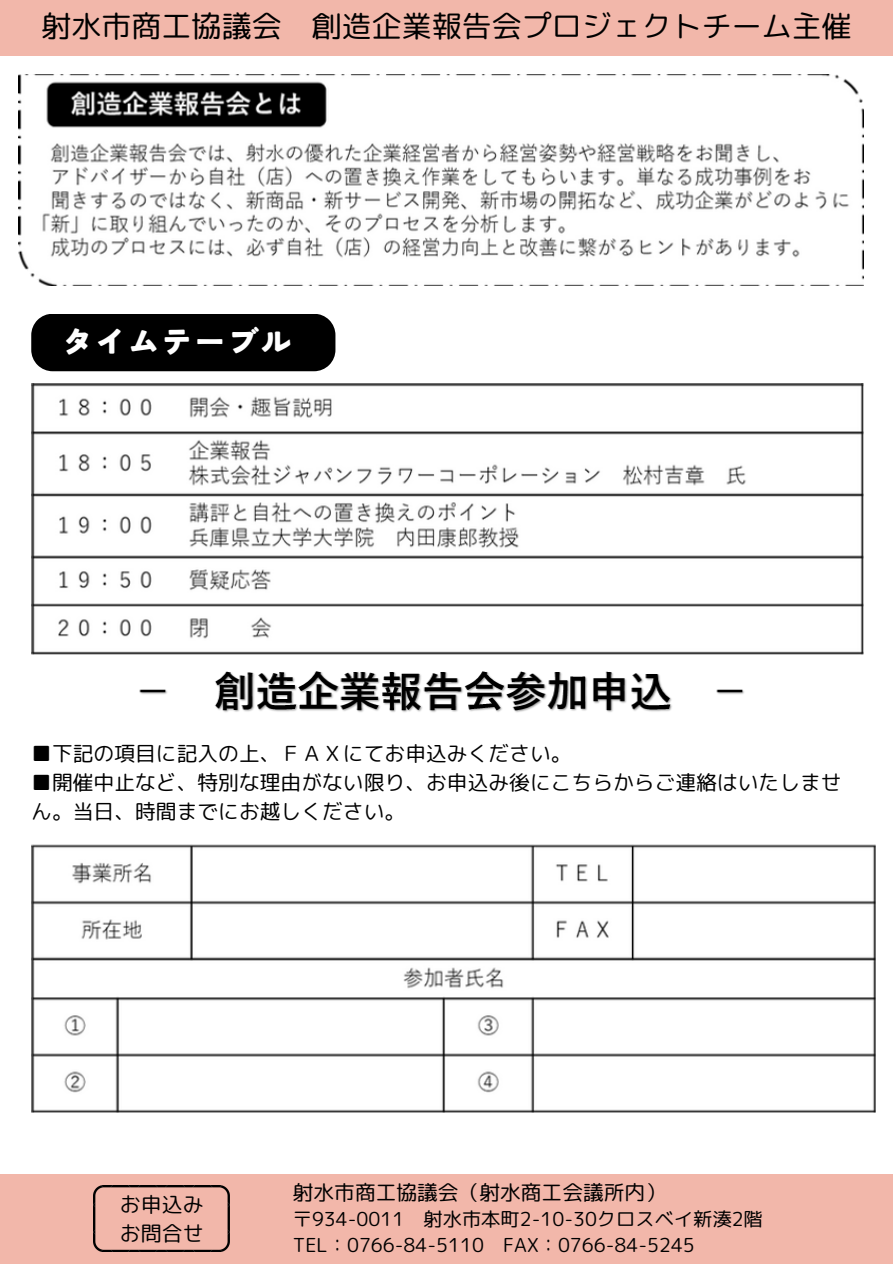
<style>
.page{position:relative;width:893px;height:1264px;background:#fff}
.page>*{position:absolute;margin:0;border:0;box-sizing:border-box;transform-origin:0 0}
.t1{font:900 33px "Tsunagi Gothic";color:#fff}
.t2{font:30px "rounded mplus 1 p regular";color:#000}
.t3{font:21px "rounded mplus 1 p regular";color:#000}
.t4{font:20.7px/29px "rounded mplus 1 p regular";color:#000}
.t5{font:19.2px "rounded mplus 1 p regular";color:#000}
</style>
<div class="page">
<div style="left:0;top:0;width:892px;height:56px;background:#f2b7aa"></div>
<div style="left:0;top:1174px;width:892px;height:89px;background:#f2b7aa"></div>
<img style="left:18px;top:74px;width:845px;height:212px">
<div style="left:31px;top:314px;width:304px;height:57px;background:#000"></div>
<img style="left:139px;top:671px;width:605px;height:42px">
<img style="left:94px;top:1185px;width:136px;height:66px">
<img style="left:31px;top:844px;width:844px;height:268px">
<img style="left:31px;top:383px;width:832px;height:272px">
<p class="t2" style="left:42px;top:4px;width:811px">射水市商工協議会 創造企業報告会プロジェクトチーム主催</p>
<p class="t1" style="left:61px;top:325px;width:232px">タイムテーブル</p>
<p class="t4" style="left:31px;top:738px;width:542px">■下記の項目に記入の上、ＦＡＸにてお申込みください。</p>
<p class="t4" style="left:31px;top:767px;width:812px">■開催中止など、特別な理由がない限り、お申込み後にこちらからご連絡はいたしません。当日、時間までにお越しください。</p>
<p class="t3" style="left:120px;top:1189px;width:85px">お申込み</p>
<p class="t3" style="left:120px;top:1218px;width:85px">お問合せ</p>
<p class="t4" style="left:293px;top:1177px;width:375px">射水市商工協議会（射水商工会議所内）</p>
<p class="t5" style="left:293px;top:1205px;width:471px">〒934-0011 射水市本町2-10-30クロスベイ新湊2階</p>
<p class="t5" style="left:293px;top:1231px;width:403px">TEL：0766-84-5110 FAX：0766-84-5245</p>
</div>
